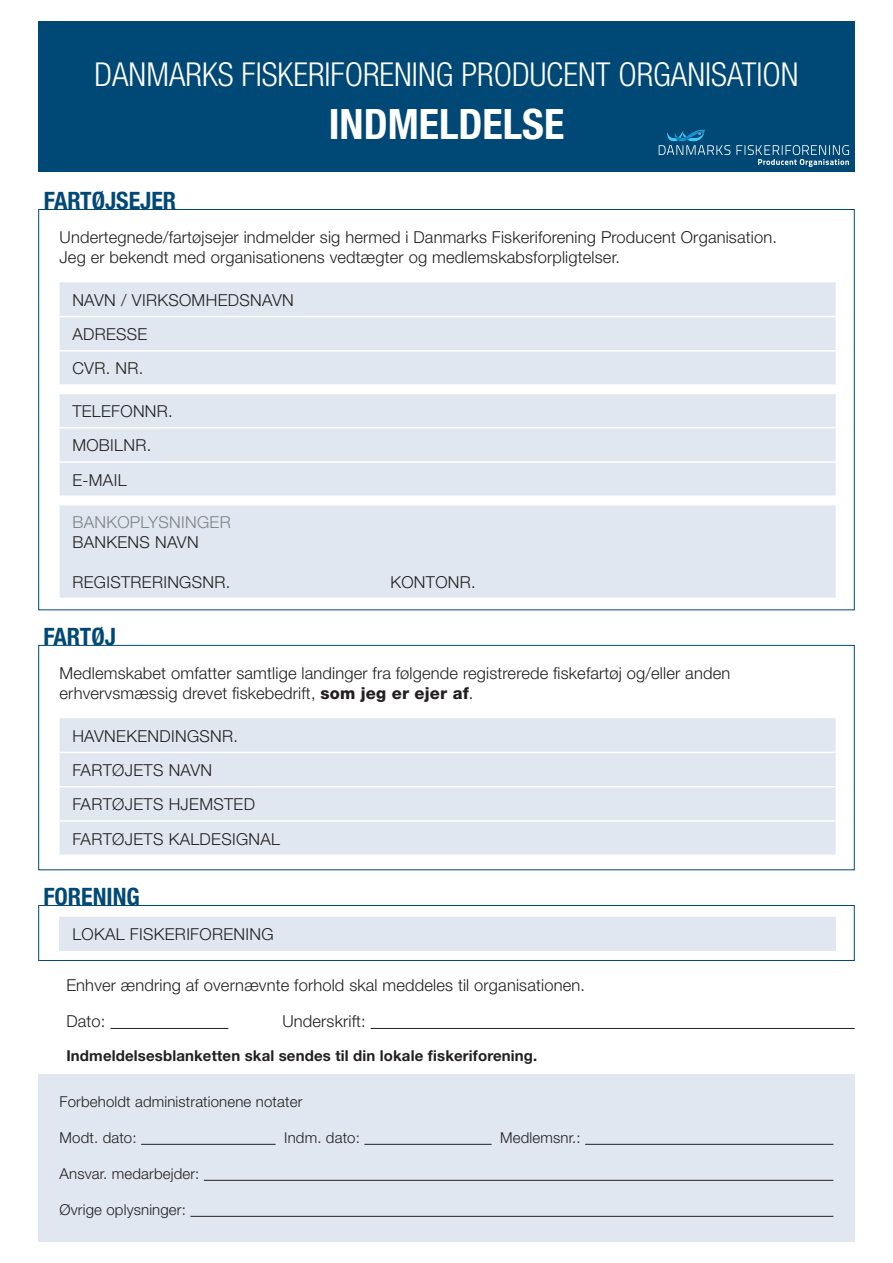
<style>
.page{position:relative;width:893px;height:1263px;background:#fff}
.page>*{position:absolute;margin:0;border:0;box-sizing:border-box;transform-origin:0 0}
.t1{font:700 condensed 42px "Helvetica Neue";color:#fff}
.t2{font:300 condensed 33px "Helvetica Neue";color:#fff}
.t3{font:700 condensed 24px "Helvetica Neue";color:#004876}
.t4{font:300 16.5px "Helvetica Neue";letter-spacing:.01em;color:#231f20}
.t5{font:300 16.5px "Helvetica Neue";letter-spacing:.02em;color:#808285}
.t6{font:300 15px "Helvetica Neue";letter-spacing:.01em;color:#231f20}
.t7{font:700 15px "Helvetica Neue";letter-spacing:.01em;color:#231f20}
.s1{font-weight:800}
</style>
<div class="page">
<div style="left:38px;top:21px;width:817px;height:151px;background:#004876"></div>
<svg style="left:659px;top:129px;width:190px;height:38px"></svg>
<div style="left:38px;top:1074px;width:817px;height:168px;background:#e0e7f0"></div>
<hr style="left:141px;top:1144px;width:135px;height:1px;background:#231f20">
<hr style="left:364px;top:1144px;width:128px;height:1px;background:#231f20">
<hr style="left:585px;top:1144px;width:248px;height:1px;background:#231f20">
<hr style="left:204px;top:1180px;width:629px;height:1px;background:#231f20">
<hr style="left:190px;top:1216px;width:643px;height:1px;background:#231f20">
<hr style="left:110px;top:1028px;width:118px;height:1px;background:#231f20">
<hr style="left:371px;top:1028px;width:484px;height:1px;background:#231f20">
<div style="left:60px;top:282px;width:776px;height:316px;background:#e0e7f0"></div>
<svg style="left:60px;top:386px;width:776px;height:118px;background:#e4eaf1"></svg>
<hr style="left:60px;top:316px;width:776px;height:1px;background:#fff">
<hr style="left:60px;top:350px;width:776px;height:2px;background:#fff">
<hr style="left:60px;top:384px;width:776px;height:2px;background:#fff">
<hr style="left:60px;top:393px;width:776px;height:1px;background:#fff">
<hr style="left:60px;top:427px;width:776px;height:1px;background:#fff">
<hr style="left:60px;top:461px;width:776px;height:2px;background:#fff">
<hr style="left:60px;top:495px;width:776px;height:2px;background:#fff">
<hr style="left:60px;top:504px;width:776px;height:1px;background:#fff">
<div style="left:38px;top:645px;width:817px;height:225px;border:1px solid #004876"></div>
<div style="left:60px;top:718px;width:776px;height:136px;background:#e0e7f0"></div>
<hr style="left:60px;top:752px;width:776px;height:1px;background:#fff">
<hr style="left:60px;top:786px;width:776px;height:1px;background:#fff">
<hr style="left:60px;top:820px;width:776px;height:2px;background:#fff">
<div style="left:38px;top:905px;width:817px;height:56px;border:1px solid #004876"></div>
<div style="left:60px;top:916px;width:776px;height:34px;background:#e0e7f0"></div>
<hr style="left:60px;top:915px;width:776px;height:2px;background:#fff">
<p class="t2" style="left:94px;top:55px;width:706px">DANMARKS FISKERIFORENING PRODUCENT ORGANISATION</p>
<p class="t1" style="left:329px;top:98px;width:237px">INDMELDELSE</p>
<p class="t3" style="left:44px;top:186px;width:134px">FARTØJSEJER</p>
<p class="t4" style="left:60px;top:227px;width:719px">Undertegnede/fartøjsejer indmelder sig hermed i Danmarks Fiskeriforening Producent Organisation.</p>
<p class="t4" style="left:60px;top:247px;width:562px">Jeg er bekendt med organisationens vedtægter og medlemskabsforpligtelser.</p>
<p class="t4" style="left:72px;top:290px;width:223px">NAVN / VIRKSOMHEDSNAVN</p>
<p class="t4" style="left:72px;top:324px;width:77px">ADRESSE</p>
<p class="t4" style="left:72px;top:358px;width:73px">CVR. NR.</p>
<p class="t4" style="left:72px;top:401px;width:102px">TELEFONNR.</p>
<p class="t4" style="left:72px;top:435px;width:81px">MOBILNR.</p>
<p class="t4" style="left:72px;top:470px;width:56px">E-MAIL</p>
<p class="t5" style="left:72px;top:512px;width:160px">BANKOPLYSNINGER</p>
<p class="t4" style="left:72px;top:532px;width:128px">BANKENS NAVN</p>
<p class="t4" style="left:72px;top:572px;width:160px">REGISTRERINGSNR.</p>
<p class="t4" style="left:390px;top:572px;width:87px">KONTONR.</p>
<p class="t3" style="left:43px;top:622px;width:74px">FARTØJ</p>
<p class="t4" style="left:60px;top:663px;width:672px">Medlemskabet omfatter samtlige landinger fra følgende registrerede fiskefartøj og/eller anden</p>
<p class="t4" style="left:60px;top:683px;width:415px">erhvervsmæssig drevet fiskebedrift, <span class="s1">som jeg er ejer af</span>.</p>
<p class="t4" style="left:72px;top:726px;width:167px">HAVNEKENDINGSNR.</p>
<p class="t4" style="left:72px;top:760px;width:141px">FARTØJETS NAVN</p>
<p class="t4" style="left:72px;top:794px;width:184px">FARTØJETS HJEMSTED</p>
<p class="t4" style="left:72px;top:828px;width:209px">FARTØJETS KALDESIGNAL</p>
<p class="t3" style="left:43px;top:882px;width:98px">FORENING</p>
<p class="t4" style="left:72px;top:923px;width:203px">LOKAL FISKERIFORENING</p>
<p class="t4" style="left:66px;top:974px;width:520px">Enhver ændring af overnævnte forhold skal meddeles til organisationen.</p>
<p class="t4" style="left:66px;top:1011px;width:41px">Dato:</p>
<p class="t4" style="left:282px;top:1011px;width:85px">Underskrift:</p>
<p class="t7" style="left:66px;top:1047px;width:473px">Indmeldelsesblanketten skal sendes til din lokale fiskeriforening.</p>
<p class="t6" style="left:60px;top:1092px;width:244px">Forbeholdt administrationene notater</p>
<p class="t6" style="left:60px;top:1128px;width:79px">Modt. dato:</p>
<p class="t6" style="left:284px;top:1128px;width:77px">Indm. dato:</p>
<p class="t6" style="left:500px;top:1128px;width:82px">Medlemsnr.:</p>
<p class="t6" style="left:60px;top:1164px;width:141px">Ansvar. medarbejder:</p>
<p class="t6" style="left:60px;top:1200px;width:128px">Øvrige oplysninger:</p>
</div>
